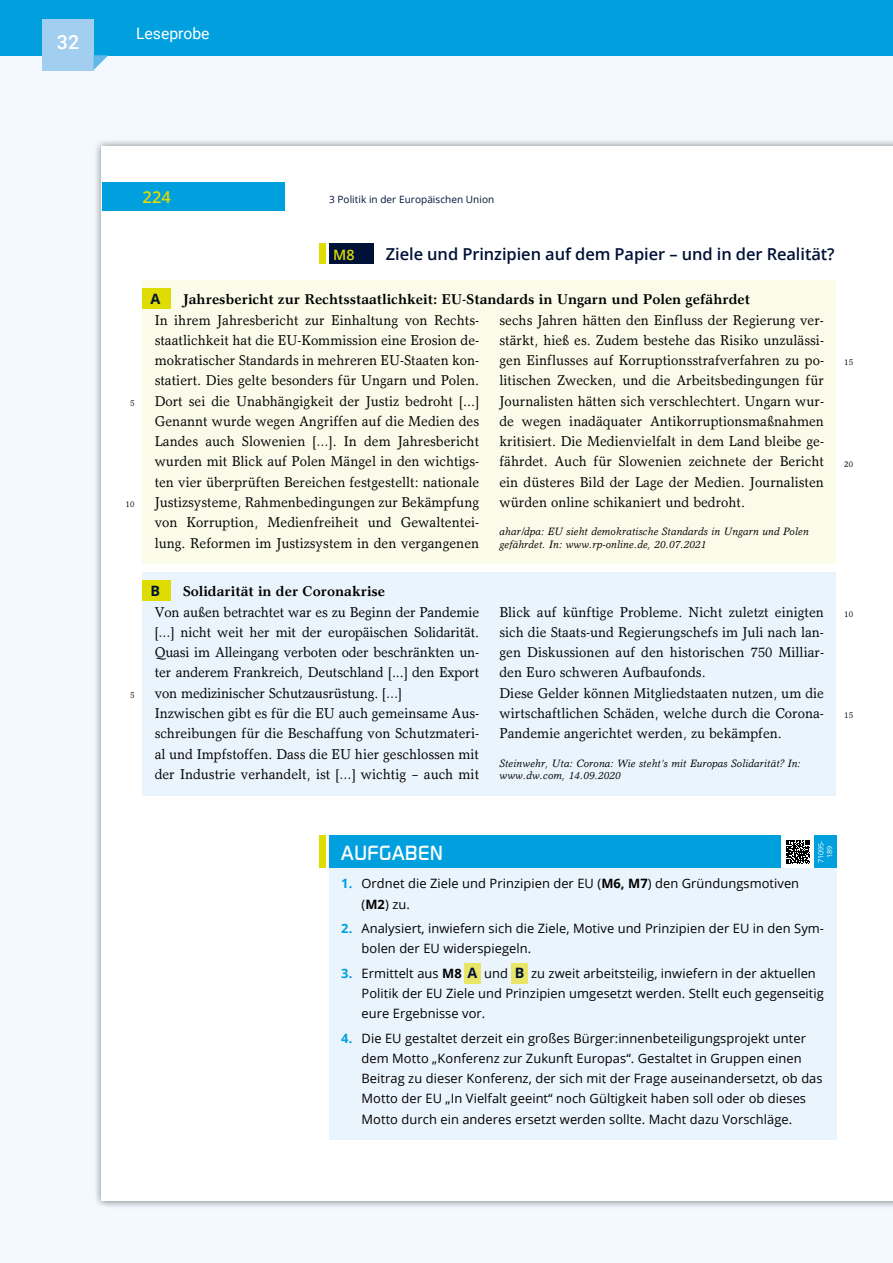
<style>
.page{position:relative;width:893px;height:1263px;background:#fff}
.page>*{position:absolute;margin:0;border:0;box-sizing:border-box;transform-origin:0 0}
.t1{font:500 21.45px "Digital EF";letter-spacing:.02em;color:#fff}
.t2{font:500 19.5px "Roboto";color:#fff}
.t3{font:600 16.5px "Open Sans";letter-spacing:-.005em;color:#001137}
.t4{font:600 16.5px "Open Sans";color:#dedc00}
.t5{font:15.75px "Roboto";color:#fff}
.t6{font:14.25px/20.2px "Garth Graphic";color:#000;text-align:justify;scale:.95 1}
.t7{font:700 14.25px "Garth Graphic";color:#000;scale:.95 1}
.t8{font:600 14.25px "Open Sans";color:#dedc00}
.t9{font:700 14.25px "Open Sans";color:#001137}
.t10{font:12.9px/20.2px "Open Sans";letter-spacing:.005em;color:#000}
.t11{font:italic 10.8px/12.1px "Garth Graphic";letter-spacing:.01em;color:#000}
.t12{font:10.05px "Open Sans";letter-spacing:.005em;color:#001137}
.t13{font:8.55px "Garth Graphic";color:#000;scale:.95 1}
.t14{font:7.2px/8.6px "Open Sans";letter-spacing:.005em;color:#fff;text-align:center}
.s1{font-weight:700;color:#00a0de}
.s2{font-weight:700}
.s3{font-weight:700;font-size:14.25px;color:#001137}
</style>
<div class="page">
<div style="left:0;top:26px;width:893px;height:1237px;background:#f3f9fe"></div>
<div style="left:94px;top:138px;width:799px;height:1071px;background:#000;opacity:.5"></div>
<div style="left:102px;top:146px;width:791px;height:1055px;background:#fff"></div>
<div style="left:102px;top:183px;width:182px;height:28px;background:#00a0de"></div>
<div style="left:329px;top:243px;width:45px;height:21px;background:#001137"></div>
<div style="left:319px;top:243px;width:6px;height:21px;background:#dedc00"></div>
<div style="left:142px;top:280px;width:694px;height:284px;background:#fbfbea"></div>
<div style="left:142px;top:572px;width:694px;height:223px;background:#eaf4fc"></div>
<div style="left:142px;top:288px;width:29px;height:20px;background:#dedc00"></div>
<div style="left:142px;top:580px;width:29px;height:20px;background:#dedc00"></div>
<div style="left:329px;top:836px;width:507px;height:304px;background:#eaf4fc"></div>
<div style="left:329px;top:836px;width:507px;height:32px;background:#00a0de"></div>
<div style="left:319px;top:836px;width:6px;height:32px;background:#dedc00"></div>
<div style="left:464px;top:963px;width:17px;height:21px;background:#e9e667"></div>
<div style="left:511px;top:963px;width:17px;height:21px;background:#e9e667"></div>
<div style="left:782px;top:836px;width:32px;height:32px;background:#fff"></div>
<svg style="left:786px;top:840px;width:24px;height:24px"></svg>
<div style="left:0;top:0;width:893px;height:55px;background:#00a0de"></div>
<div style="left:43px;top:19px;width:51px;height:51px;background:#a2cff0"></div>
<svg style="left:94px;top:55px;width:14px;height:15px"></svg>
<h2 class="t2" style="left:57px;top:29px;width:24px">32</h2>
<p class="t5" style="left:136px;top:22px;width:75px">Leseprobe</p>
<p class="t4" style="left:142px;top:185px;width:30px">224</p>
<p class="t12" style="left:329px;top:192px;width:167px">3 Politik in der Europäischen Union</p>
<p class="t13" style="left:130px;top:397px;width:6px">5</p>
<p class="t13" style="left:126px;top:499px;width:11px">10</p>
<p class="t13" style="left:130px;top:690px;width:6px">5</p>
<p class="t8" style="left:333px;top:245px;width:23px">M8</p>
<p class="t3" style="left:386px;top:242px;width:450px">Ziele und Prinzipien auf dem Papier – und in der Realität?</p>
<p class="t9" style="left:151px;top:289px;width:11px">A</p>
<p class="t7" style="left:183px;top:291px;width:598px">Jahresbericht zur Rechtsstaatlichkeit: EU-Standards in Ungarn und Polen gefährdet</p>
<p class="t6" style="left:155px;top:309px;width:343px">In ihrem Jahresbericht zur Einhaltung von Rechts&shy;staatlichkeit hat die EU-Kommission eine Erosion de&shy;mokratischer Standards in mehreren EU-Staaten kon&shy;statiert. Dies gelte besonders für Ungarn und Polen.<br>Dort sei die Unabhängigkeit der Justiz bedroht [...] Genannt wurde wegen Angriffen auf die Medien des Landes auch Slowenien […]. In dem Jahresbericht wurden mit Blick auf Polen Mängel in den wichtigs&shy;ten vier überprüften Bereichen festgestellt: nationale Justizsysteme, Rahmenbedingungen zur Bekämpfung von Korruption, Medienfreiheit und Gewaltentei&shy;lung. Reformen im Justizsystem in den vergangenen</p>
<p class="t6" style="left:499px;top:309px;width:343px">sechs Jahren hätten den Einfluss der Regierung ver&shy;stärkt, hieß es. Zudem bestehe das Risiko unzulässi&shy;gen Einflusses auf Korruptionsstrafverfahren zu po&shy;litischen Zwecken, und die Arbeitsbedingungen für Journalisten hätten sich verschlechtert. Ungarn wur&shy;de wegen inadäquater Antikorruptionsmaßnahmen kritisiert. Die Medienvielfalt in dem Land bleibe ge&shy;fährdet. Auch für Slowenien zeichnete der Bericht ein düsteres Bild der Lage der Medien. Journalisten würden online schikaniert und bedroht.</p>
<p class="t11" style="left:499px;top:526px;width:311px">ahar/dpa: EU sieht demokratische Standards in Ungarn und Polen gefährdet. In: www.rp-online.de, 20.07.2021</p>
<p class="t13" style="left:844px;top:357px;width:11px">15</p>
<p class="t13" style="left:844px;top:458px;width:11px">20</p>
<p class="t9" style="left:151px;top:581px;width:11px">B</p>
<p class="t7" style="left:183px;top:583px;width:214px">Solidarität in der Coronakrise</p>
<p class="t6" style="left:155px;top:601px;width:343px;text-align:left">Von außen betrachtet war es zu Beginn der Pandemie […] nicht weit her mit der europäischen Solidarität.<br>Quasi im Alleingang verboten oder beschränkten un&shy;ter anderem Frankreich, Deutschland [...] den Export von medizinischer Schutzausrüstung. […]<br>Inzwischen gibt es für die EU auch gemeinsame Aus&shy;schreibungen für die Beschaffung von Schutzmateri&shy;al und Impfstoffen. Dass die EU hier geschlossen mit der Industrie verhandelt, ist […] wichtig – auch mit</p>
<p class="t6" style="left:499px;top:601px;width:343px;text-align:left">Blick auf künftige Probleme. Nicht zuletzt einigten sich die Staats-und Regierungschefs im Juli nach lan&shy;gen Diskussionen auf den historischen 750 Milliar&shy;den Euro schweren Aufbaufonds.<br>Diese Gelder können Mitgliedstaaten nutzen, um die wirtschaftlichen Schäden, welche durch die Corona-Pandemie angerichtet werden, zu bekämpfen.</p>
<p class="t11" style="left:499px;top:757px;width:303px">Steinwehr, Uta: Corona: Wie steht’s mit Europas Solidarität? In: www.dw.com, 14.09.2020</p>
<p class="t13" style="left:844px;top:608px;width:11px">10</p>
<p class="t13" style="left:844px;top:710px;width:11px">15</p>
<p class="t14" style="left:816px;top:863px;width:24px;rotate:-90deg">71095-<br>189</p>
<h1 class="t1" style="left:341px;top:840px;width:103px">AUFGABEN</h1>
<p class="t10" style="left:362px;top:873px;width:439px;text-indent:-20px"><span class="s1">1.</span> Ordnet die Ziele und Prinzipien der EU (<span class="s2">M6, M7</span>) den Gründungsmotiven (<span class="s2">M2</span>) zu.</p>
<p class="t10" style="left:362px;top:918px;width:464px;text-indent:-20px"><span class="s1">2.</span> Analysiert, inwiefern sich die Ziele, Motive und Prinzipien der EU in den Sym&shy;bolen der EU widerspiegeln.</p>
<p class="t10" style="left:362px;top:962px;width:464px;text-indent:-20px"><span class="s1">3.</span> Ermittelt aus <span class="s2">M8</span> <span class="s3">A</span> und <span class="s3">B</span> zu zweit arbeitsteilig, inwiefern in der aktuellen<br>Politik der EU Ziele und Prinzipien umgesetzt werden. Stellt euch gegenseitig eure Ergebnisse vor.</p>
<p class="t10" style="left:362px;top:1027px;width:463px;text-indent:-20px"><span class="s1">4.</span> Die EU gestaltet derzeit ein großes Bürger:innenbeteiligungsprojekt unter dem Motto „Konferenz zur Zukunft Europas“. Gestaltet in Gruppen einen Beitrag zu dieser Konferenz, der sich mit der Frage auseinandersetzt, ob das Motto der EU „In Vielfalt geeint“ noch Gültigkeit haben soll oder ob dieses Motto durch ein anderes ersetzt werden sollte. Macht dazu Vorschläge.</p>
</div>
